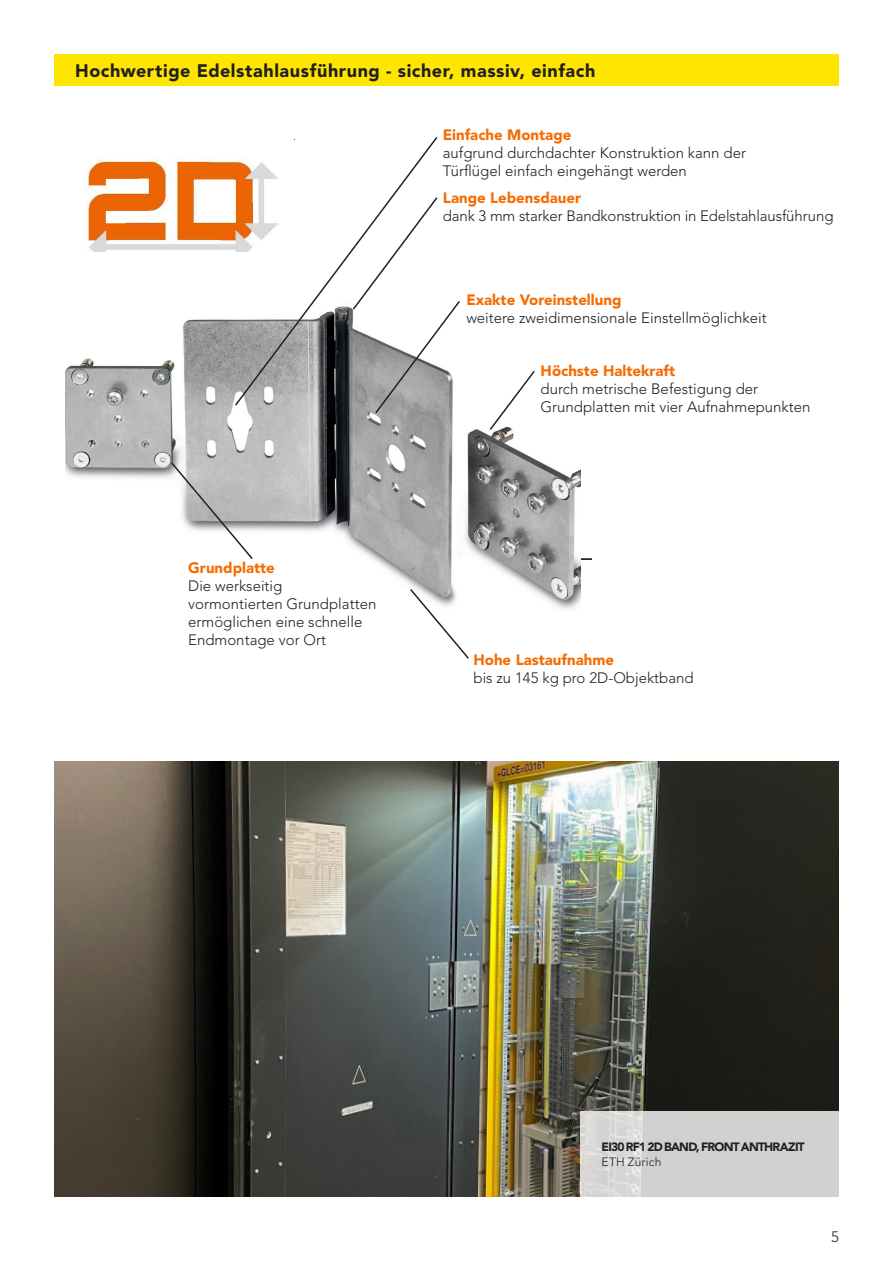
<style>
.page{position:relative;width:893px;height:1263px;background:#fff}
.page>*{position:absolute;margin:0;border:0;box-sizing:border-box;transform-origin:0 0}
.t1{font:900 18px "Avenir LT Std";letter-spacing:.03em;color:#231f20}
.t2{font:300 15px/18px "Avenir LT Std";color:#231f20}
.t3{font:900 15px "Avenir LT Std";color:#f56b00}
.Grundschrift{font:900 12px "Avenir LT Std";letter-spacing:-.06em;color:#231f20}
.IndexEbene2{font:300 12px "Avenir LT Std";letter-spacing:.015em;color:#231f20}
</style>
<div class="page">
<div style="left:54px;top:54px;width:785px;height:32px;background:#ffe601"></div>
<img style="left:54px;top:761px;width:785px;height:435px">
<div style="left:580px;top:1111px;width:259px;height:85px;background:linear-gradient(to right,#d7d7d6,#cecfce)"></div>
<hr style="left:355px;top:558px;width:237px;height:2px;background:#000">
<img style="left:66px;top:319px;width:514px;height:290px">
<div style="left:245px;top:549px;width:48px;height:26px;background:#fff"></div>
<img style="left:85px;top:157px;width:148px;height:95px">
<svg style="left:233px;top:137px;width:205px;height:270px"></svg>
<svg style="left:408px;top:587px;width:62px;height:72px"></svg>
<svg style="left:351px;top:196px;width:110px;height:219px"></svg>
<svg style="left:488px;top:369px;width:48px;height:63px"></svg>
<svg style="left:170px;top:461px;width:84px;height:100px"></svg>
<p class="t1" style="left:75px;top:60px;width:522px">Hochwertige Edelstahlausführung - sicher, massiv, einfach</p>
<p class="t3" style="left:443px;top:125px;width:130px">Einfache Montage</p>
<p class="t2" style="left:443px;top:144px;width:305px">aufgrund durchdachter Konstruktion kann der<br>Türflügel einfach eingehängt werden</p>
<p class="t3" style="left:443px;top:189px;width:140px">Lange Lebensdauer</p>
<p class="t2" style="left:443px;top:207px;width:392px">dank 3 mm starker Bandkonstruktion in Edelstahlausführung</p>
<p class="t3" style="left:188px;top:559px;width:88px">Grundplatte</p>
<p class="t2" style="left:188px;top:577px;width:96px">Die werkseitig</p>
<p class="t2" style="left:188px;top:595px;width:190px">vormontierten Grundplatten</p>
<p class="t2" style="left:188px;top:613px;width:176px">ermöglichen eine schnelle</p>
<p class="t2" style="left:188px;top:631px;width:139px">Endmontage vor Ort</p>
<p class="t3" style="left:466px;top:291px;width:157px">Exakte Voreinstellung</p>
<p class="t2" style="left:466px;top:309px;width:302px">weitere zweidimensionale Einstellmöglichkeit</p>
<p class="t3" style="left:541px;top:362px;width:136px">Höchste Haltekraft</p>
<p class="t2" style="left:541px;top:380px;width:219px">durch metrische Befestigung der</p>
<p class="t2" style="left:541px;top:398px;width:271px">Grundplatten mit vier Aufnahmepunkten</p>
<p class="t3" style="left:473px;top:650px;width:142px">Hohe Lastaufnahme</p>
<p class="t2" style="left:473px;top:668px;width:222px">bis zu 145 kg pro 2D-Objektband</p>
<p class="Grundschrift" style="left:602px;top:1140px;width:205px">EI30 RF1 2D BAND, FRONT ANTHRAZIT</p>
<p class="IndexEbene2" style="left:602px;top:1154px;width:62px">ETH Zürich</p>
<p class="t2" style="left:831px;top:1227px;width:9px">5</p>
</div>
